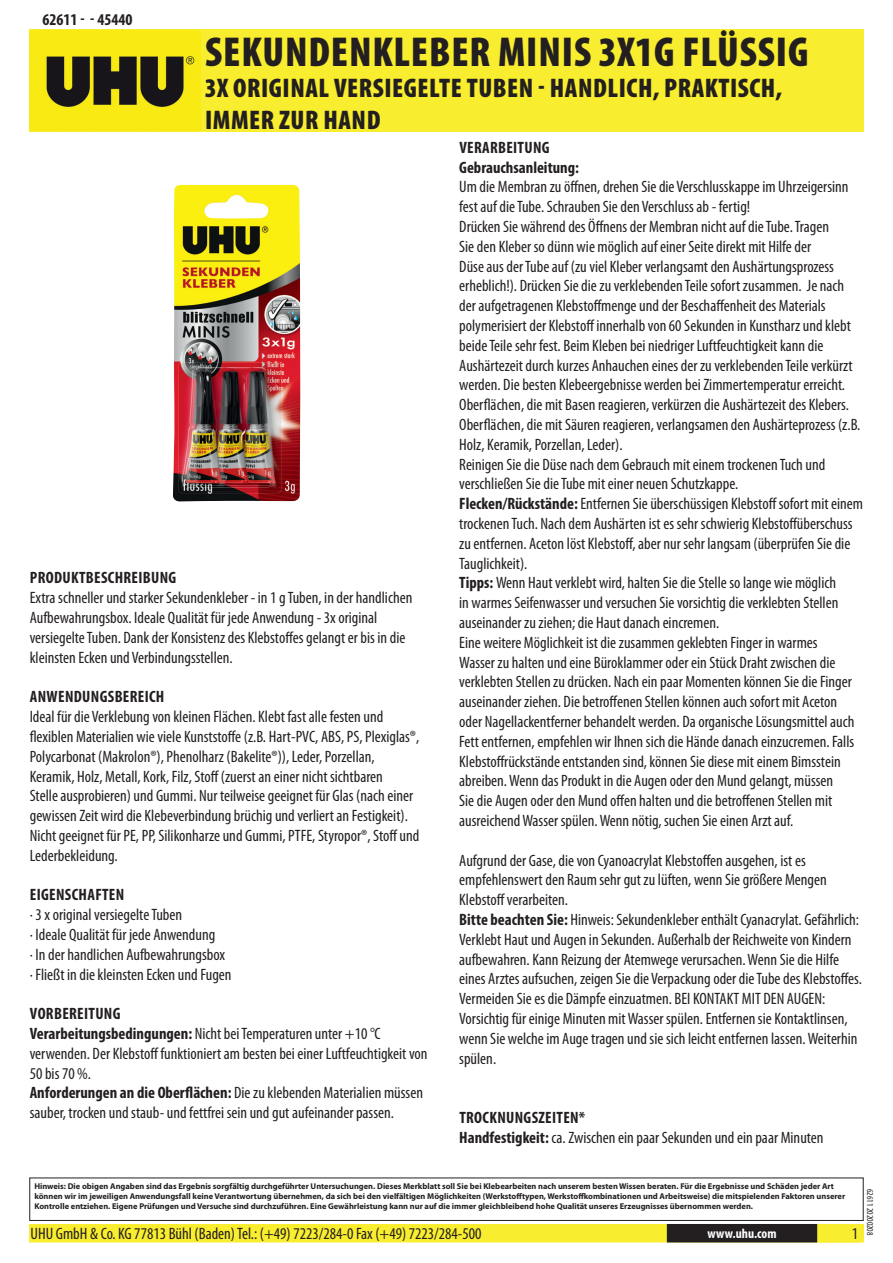
<style>
.page{position:relative;width:893px;height:1263px;background:#fff}
.page>*{position:absolute;margin:0;border:0;box-sizing:border-box;transform-origin:0 0}
.t1{font:900 condensed 42px "Myriad Pro";letter-spacing:.02em;color:#231f20}
.t2{font:900 condensed 27px/32.4px "Myriad Pro";letter-spacing:.02em;color:#231f20}
.t3{font:condensed 16.5px/19.8px "Myriad Pro";color:#231f20}
.t4{font:700 condensed 16.5px/19.8px "Myriad Pro";letter-spacing:.02em;color:#231f20}
.t5{font:700 condensed 16.5px "Myriad Pro";color:#231f20}
.t6{font:700 condensed 13.5px "Myriad Pro";color:#fff}
.t7{font:condensed 9px "Myriad Pro";color:#231f20}
.t8{font:700 8.4px/10.1px "Myriad Pro";color:#231f20}
.s1{font-weight:700}
</style>
<div class="page">
<div style="left:30px;top:1225px;width:833px;height:17px;background:#f8ed2e"></div>
<div style="left:29px;top:1224px;width:835px;height:18px;border:2px solid #f8ed2e"></div>
<div style="left:816px;top:1224px;width:44px;height:18px;border:2px solid #f8ed2e"></div>
<div style="left:668px;top:1225px;width:148px;height:17px;background:#231f20"></div>
<div style="left:667px;top:1224px;width:150px;height:18px;border:2px solid #231f20"></div>
<div style="left:29px;top:1177px;width:835px;height:44px;border:1px solid #231f20"></div>
<div style="left:30px;top:30px;width:834px;height:102px;background:#f8ed2e"></div>
<img style="left:30px;top:31px;width:171px;height:100px">
<img style="left:173px;top:185px;width:127px;height:317px">
<p class="t5" style="left:43px;top:9px;width:91px">62611 - - 45440</p>
<h1 class="t1" style="left:205px;top:25px;width:313px">SEKUNDENKLEBER MINIS</h1>
<h1 class="t1" style="left:598px;top:25px;width:212px">3X1G FLÜSSIG</h1>
<h2 class="t2" style="left:205px;top:71px;width:579px">3X ORIGINAL VERSIEGELTE TUBEN - HANDLICH, PRAKTISCH,<br>IMMER ZUR HAND</h2>
<p class="t4" style="left:30px;top:568px;width:148px">Produktbeschreibung</p>
<p class="t3" style="left:30px;top:588px;width:384px">Extra schneller und starker Sekundenkleber - in 1 g Tuben, in der handlichen Aufbewahrungsbox. Ideale Qualität für jede Anwendung - 3x original versiegelte Tuben. Dank der Konsistenz des Klebstoffes gelangt er bis in die kleinsten Ecken und Verbindungsstellen.</p>
<p class="t4" style="left:30px;top:686px;width:134px">Anwendungsbereich</p>
<p class="t3" style="left:30px;top:706px;width:391px">Ideal für die Verklebung von kleinen Flächen. Klebt fast alle festen und flexiblen Materialien wie viele Kunststoffe (z.B. Hart-PVC, ABS, PS, Plexiglas®, Polycarbonat (Makrolon®), Phenolharz (Bakelite®)), Leder, Porzellan, Keramik, Holz, Metall, Kork, Filz, Stoff (zuerst an einer nicht sichtbaren<br>Stelle ausprobieren) und Gummi. Nur teilweise geeignet für Glas (nach einer gewissen Zeit wird die Klebeverbindung brüchig und verliert an Festigkeit).<br>Nicht geeignet für PE, PP, Silikonharze und Gummi, PTFE, Styropor®, Stoff und Lederbekleidung.</p>
<p class="t4" style="left:30px;top:884px;width:96px">Eigenschaften</p>
<p class="t3" style="left:30px;top:904px;width:203px">· 3 x original versiegelte Tuben<br>· Ideale Qualität für jede Anwendung<br>· In der handlichen Aufbewahrungsbox · Fließt in die kleinsten Ecken und Fugen</p>
<p class="t3" style="left:30px;top:1003px;width:399px"><span class="s1">Vorbereitung<br>Verarbeitungsbedingungen:</span> Nicht bei Temperaturen unter +10 °C verwenden. Der Klebstoff funktioniert am besten bei einer Luftfeuchtigkeit von 50 bis 70 %.<br><span class="s1">Anforderungen an die Oberflächen:</span> Die zu klebenden Materialien müssen sauber, trocken und staub- und fettfrei sein und gut aufeinander passen.</p>
<p class="t4" style="left:459px;top:137px;width:121px">Verarbeitung<br>Gebrauchsanleitung:</p>
<p class="t3" style="left:459px;top:177px;width:405px">Um die Membran zu öffnen, drehen Sie die Verschlusskappe im Uhrzeigersinn fest auf die Tube. Schrauben Sie den Verschluss ab - fertig!<br>Drücken Sie während des Öffnens der Membran nicht auf die Tube. Tragen<br>Sie den Kleber so dünn wie möglich auf einer Seite direkt mit Hilfe der<br>Düse aus der Tube auf (zu viel Kleber verlangsamt den Aushärtungsprozess erheblich!). Drücken Sie die zu verklebenden Teile sofort zusammen. Je nach der aufgetragenen Klebstoffmenge und der Beschaffenheit des Materials polymerisiert der Klebstoff innerhalb von 60 Sekunden in Kunstharz und klebt beide Teile sehr fest. Beim Kleben bei niedriger Luftfeuchtigkeit kann die Aushärtezeit durch kurzes Anhauchen eines der zu verklebenden Teile verkürzt werden. Die besten Klebeergebnisse werden bei Zimmertemperatur erreicht.<br>Oberflächen, die mit Basen reagieren, verkürzen die Aushärtezeit des Klebers.<br>Oberflächen, die mit Säuren reagieren, verlangsamen den Aushärteprozess (z.B.<br>Holz, Keramik, Porzellan, Leder).<br>Reinigen Sie die Düse nach dem Gebrauch mit einem trockenen Tuch und verschließen Sie die Tube mit einer neuen Schutzkappe.<br><span class="s1">Flecken/Rückstände:</span> Entfernen Sie überschüssigen Klebstoff sofort mit einem trockenen Tuch. Nach dem Aushärten ist es sehr schwierig Klebstoffüberschuss zu entfernen. Aceton löst Klebstoff, aber nur sehr langsam (überprüfen Sie die Tauglichkeit).<br><span class="s1">Tipps:</span> Wenn Haut verklebt wird, halten Sie die Stelle so lange wie möglich<br>in warmes Seifenwasser und versuchen Sie vorsichtig die verklebten Stellen auseinander zu ziehen; die Haut danach eincremen.<br>Eine weitere Möglichkeit ist die zusammen geklebten Finger in warmes<br>Wasser zu halten und eine Büroklammer oder ein Stück Draht zwischen die verklebten Stellen zu drücken. Nach ein paar Momenten können Sie die Finger auseinander ziehen. Die betroffenen Stellen können auch sofort mit Aceton oder Nagellackentferner behandelt werden. Da organische Lösungsmittel auch Fett entfernen, empfehlen wir Ihnen sich die Hände danach einzucremen. Falls Klebstoffrückstände entstanden sind, können Sie diese mit einem Bimsstein abreiben. Wenn das Produkt in die Augen oder den Mund gelangt, müssen<br>Sie die Augen oder den Mund offen halten und die betroffenen Stellen mit ausreichend Wasser spülen. Wenn nötig, suchen Sie einen Arzt auf.</p>
<p class="t3" style="left:459px;top:850px;width:404px">Aufgrund der Gase, die von Cyanoacrylat Klebstoffen ausgehen, ist es empfehlenswert den Raum sehr gut zu lüften, wenn Sie größere Mengen Klebstoff verarbeiten.<br><span class="s1">Bitte beachten Sie:</span> Hinweis: Sekundenkleber enthält Cyanacrylat. Gefährlich:<br>Verklebt Haut und Augen in Sekunden. Außerhalb der Reichweite von Kindern aufbewahren. Kann Reizung der Atemwege verursachen. Wenn Sie die Hilfe eines Arztes aufsuchen, zeigen Sie die Verpackung oder die Tube des Klebstoffes.<br>Vermeiden Sie es die Dämpfe einzuatmen. BEI KONTAKT MIT DEN AUGEN:<br>Vorsichtig für einige Minuten mit Wasser spülen. Entfernen sie Kontaktlinsen, wenn Sie welche im Auge tragen und sie sich leicht entfernen lassen. Weiterhin spülen.</p>
<p class="t3" style="left:459px;top:1107px;width:366px"><span class="s1">Trocknungszeiten*<br>Handfestigkeit:</span> ca. Zwischen ein paar Sekunden und ein paar Minuten</p>
<p class="t8" style="left:34px;top:1181px;width:812px">Hinweis: Die obigen Angaben sind das Ergebnis sorgfältig durchgeführter Untersuchungen. Dieses Merkblatt soll Sie bei Klebearbeiten nach unserem besten Wissen beraten. Für die Ergebnisse und Schäden jeder Art können wir im jeweiligen Anwendungsfall keine Verantwortung übernehmen, da sich bei den vielfältigen Möglichkeiten (Werkstofftypen, Werkstoffkombinationen und Arbeitsweise) die mitspielenden Faktoren unserer<br>Kontrolle entziehen. Eigene Prüfungen und Versuche sind durchzuführen. Eine Gewährleistung kann nur auf die immer gleichbleibend hohe Qualität unseres Erzeugnisses übernommen werden.</p>
<p class="t3" style="left:31px;top:1224px;width:453px">UHU GmbH &amp; Co. KG 77813 Bühl (Baden) Tel.: (+49) 7223/284-0 Fax (+49) 7223/284-500</p>
<p class="t6" style="left:707px;top:1225px;width:71px">www.uhu.com</p>
<p class="t3" style="left:852px;top:1224px;width:8px">1</p>
<p class="t7" style="left:875px;top:1189px;width:48px;rotate:90deg">62611 20200208</p>
</div>
